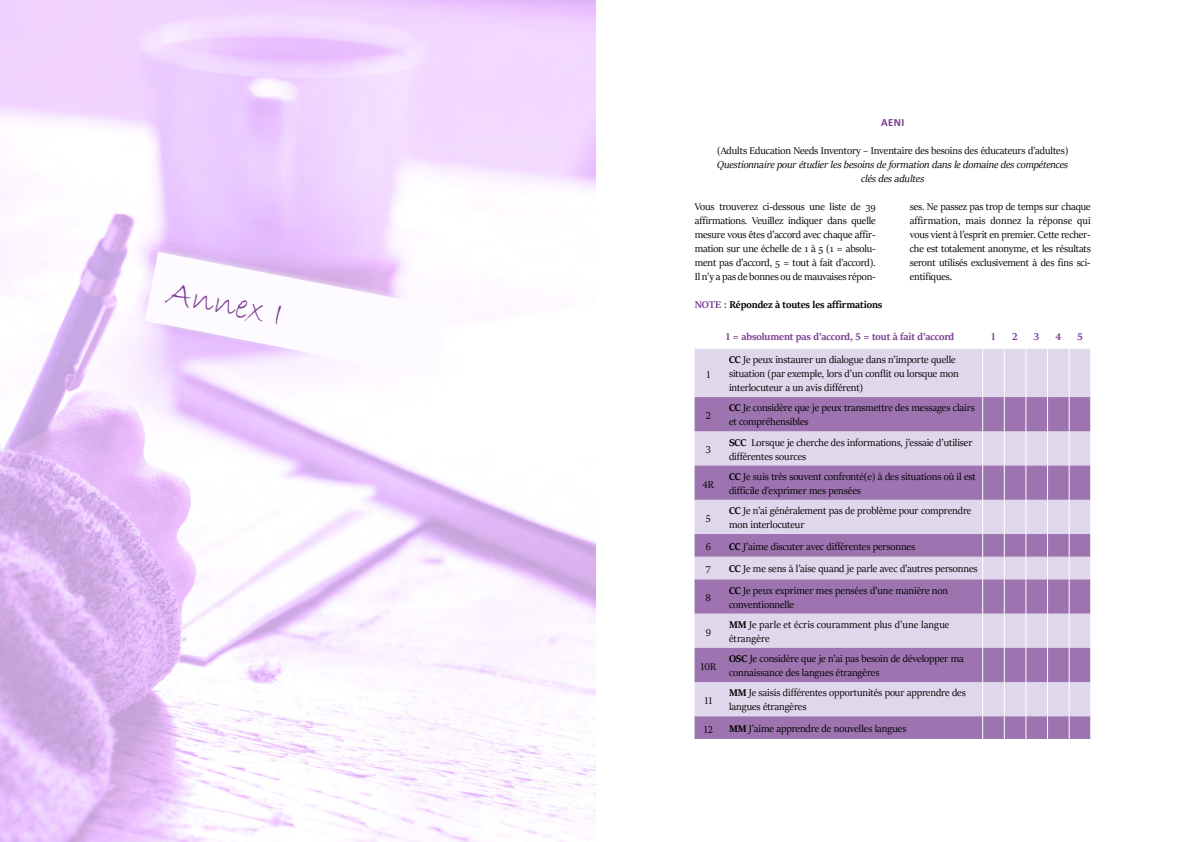
<style>
.page{position:relative;width:1191px;height:842px;background:#fff}
.page>*{position:absolute;margin:0;border:0;box-sizing:border-box;transform-origin:0 0}
.t1{font:36px "Bradley Hand ITC";color:#7a3b8f}
.t2{font:11px/14px "Sitka Banner";letter-spacing:-.005em;color:#000}
.t3{font:italic 11px/14px "Sitka Banner";letter-spacing:-.005em;color:#000;text-align:center}
.t4{font:700 11px "Sitka Banner";letter-spacing:-.005em;color:#7a3b8f}
.t5{font:700 11px "Sitka Banner";letter-spacing:-.005em;color:#000}
.t6{font:700 11px "Calibri";color:#7a3b8f}
.s1{color:#7a3b8f}
.s2{font-weight:700}
</style>
<div class="page">
<img style="left:0;top:0;width:595px;height:842px">
<svg style="left:137px;top:244px;width:321px;height:141px;fill:#fbf4ff"></svg>
<svg style="left:145px;top:252px;width:305px;height:126px"></svg>
<div style="left:694px;top:349px;width:396px;height:48px;background:#e1d7ec"></div>
<svg style="left:694px;top:397px;width:396px;height:342px;background:#bda2cc"></svg>
<hr style="left:982px;top:349px;width:1px;height:48px;background:#fff">
<hr style="left:1004px;top:349px;width:1px;height:48px;background:#fff">
<hr style="left:1025px;top:349px;width:1px;height:48px;background:#fff">
<hr style="left:1047px;top:349px;width:1px;height:48px;background:#fff">
<hr style="left:1069px;top:349px;width:1px;height:48px;background:#fff">
<hr style="left:982px;top:397px;width:1px;height:34px;background:#fff">
<hr style="left:1004px;top:397px;width:1px;height:34px;background:#fff">
<hr style="left:1025px;top:397px;width:1px;height:34px;background:#fff">
<hr style="left:1047px;top:397px;width:1px;height:34px;background:#fff">
<hr style="left:1069px;top:397px;width:1px;height:34px;background:#fff">
<hr style="left:982px;top:431px;width:1px;height:34px;background:#fff">
<hr style="left:1004px;top:431px;width:1px;height:34px;background:#fff">
<hr style="left:1025px;top:431px;width:1px;height:34px;background:#fff">
<hr style="left:1047px;top:431px;width:1px;height:34px;background:#fff">
<hr style="left:1069px;top:431px;width:1px;height:34px;background:#fff">
<hr style="left:982px;top:465px;width:1px;height:35px;background:#fff">
<hr style="left:1004px;top:465px;width:1px;height:35px;background:#fff">
<hr style="left:1025px;top:465px;width:1px;height:35px;background:#fff">
<hr style="left:1047px;top:465px;width:1px;height:35px;background:#fff">
<hr style="left:1069px;top:465px;width:1px;height:35px;background:#fff">
<hr style="left:982px;top:500px;width:1px;height:34px;background:#fff">
<hr style="left:1004px;top:500px;width:1px;height:34px;background:#fff">
<hr style="left:1025px;top:500px;width:1px;height:34px;background:#fff">
<hr style="left:1047px;top:500px;width:1px;height:34px;background:#fff">
<hr style="left:1069px;top:500px;width:1px;height:34px;background:#fff">
<svg style="left:982px;top:534px;width:1px;height:45px"></svg>
<svg style="left:1004px;top:534px;width:1px;height:45px"></svg>
<svg style="left:1025px;top:534px;width:1px;height:45px"></svg>
<svg style="left:1047px;top:534px;width:1px;height:45px"></svg>
<svg style="left:1069px;top:534px;width:1px;height:45px"></svg>
<svg style="left:1090px;top:534px;width:1px;height:45px"></svg>
<hr style="left:982px;top:579px;width:1px;height:35px;background:#fff">
<hr style="left:1004px;top:579px;width:1px;height:35px;background:#fff">
<hr style="left:1025px;top:579px;width:1px;height:35px;background:#fff">
<hr style="left:1047px;top:579px;width:1px;height:35px;background:#fff">
<hr style="left:1069px;top:579px;width:1px;height:35px;background:#fff">
<hr style="left:982px;top:614px;width:1px;height:34px;background:#fff">
<hr style="left:1004px;top:614px;width:1px;height:34px;background:#fff">
<hr style="left:1025px;top:614px;width:1px;height:34px;background:#fff">
<hr style="left:1047px;top:614px;width:1px;height:34px;background:#fff">
<hr style="left:1069px;top:614px;width:1px;height:34px;background:#fff">
<hr style="left:982px;top:648px;width:1px;height:34px;background:#fff">
<hr style="left:1004px;top:648px;width:1px;height:34px;background:#fff">
<hr style="left:1025px;top:648px;width:1px;height:34px;background:#fff">
<hr style="left:1047px;top:648px;width:1px;height:34px;background:#fff">
<hr style="left:1069px;top:648px;width:1px;height:34px;background:#fff">
<hr style="left:982px;top:682px;width:1px;height:34px;background:#fff">
<hr style="left:1004px;top:682px;width:1px;height:34px;background:#fff">
<hr style="left:1025px;top:682px;width:1px;height:34px;background:#fff">
<hr style="left:1047px;top:682px;width:1px;height:34px;background:#fff">
<hr style="left:1069px;top:682px;width:1px;height:34px;background:#fff">
<svg style="left:982px;top:716px;width:1px;height:23px"></svg>
<svg style="left:1004px;top:716px;width:1px;height:23px"></svg>
<svg style="left:1025px;top:716px;width:1px;height:23px"></svg>
<svg style="left:1047px;top:716px;width:1px;height:23px"></svg>
<svg style="left:1069px;top:716px;width:1px;height:23px"></svg>
<svg style="left:1090px;top:716px;width:1px;height:23px"></svg>
<h1 class="t1" style="left:172px;top:270px;width:119px;rotate:11deg">Annex I</h1>
<p class="t6" style="left:881px;top:115px;width:25px">AENI</p>
<p class="t2" style="left:717px;top:143px;width:353px">(Adults Education Needs Inventory – Inventaire des besoins des éducateurs d’adultes)</p>
<p class="t3" style="left:717px;top:157px;width:352px">Questionnaire pour étudier les besoins de formation dans le domaine des compétences clés des adultes</p>
<p class="t2" style="left:695px;top:199px;width:182px;text-align:justify">Vous trouverez ci-dessous une liste de 39 affirmations. Veuillez indiquer dans quelle mesure vous êtes d’accord avec chaque affir&shy;mation sur une échelle de 1 à 5 (1 = absolu&shy;ment pas d’accord, 5 = tout à fait d’accord).<br>Il n’y a pas de bonnes ou de mauvaises répon-</p>
<p class="t2" style="left:909px;top:199px;width:182px;text-align:justify">ses. Ne passez pas trop de temps sur chaque affirmation, mais donnez la réponse qui vous vient à l’esprit en premier. Cette recher&shy;che est totalement anonyme, et les résultats seront utilisés exclusivement à des fins sci&shy;entifiques.</p>
<p class="t5" style="left:694px;top:297px;width:189px"><span class="s1">NOTE :</span> Répondez à toutes les affirmations</p>
<p class="t4" style="left:725px;top:329px;width:230px">1 = absolument pas d’accord, 5 = tout à fait d’accord</p>
<p class="t4" style="left:991px;top:329px;width:6px">1</p>
<p class="t4" style="left:1012px;top:329px;width:7px">2</p>
<p class="t4" style="left:1034px;top:329px;width:7px">3</p>
<p class="t4" style="left:1055px;top:329px;width:7px">4</p>
<p class="t4" style="left:1077px;top:329px;width:7px">5</p>
<p class="t2" style="left:706px;top:367px;width:5px">1</p>
<p class="t2" style="left:729px;top:352px;width:231px"><span class="s2">CC</span> Je peux instaurer un dialogue dans n’importe quelle situation (par exemple, lors d’un conflit ou lorsque mon interlocuteur a un avis différent)</p>
<p class="t2" style="left:706px;top:408px;width:7px">2</p>
<p class="t2" style="left:729px;top:400px;width:247px"><span class="s2">CC</span> Je considère que je peux transmettre des messages clairs et compréhensibles</p>
<p class="t2" style="left:706px;top:442px;width:7px">3</p>
<p class="t2" style="left:729px;top:435px;width:245px"><span class="s2">SCC</span> Lorsque je cherche des informations, j’essaie d’utiliser différentes sources</p>
<p class="t2" style="left:702px;top:477px;width:13px">4R</p>
<p class="t2" style="left:729px;top:469px;width:248px"><span class="s2">CC</span> Je suis très souvent confronté(e) à des situations où il est difficile d’exprimer mes pensées</p>
<p class="t2" style="left:706px;top:511px;width:6px">5</p>
<p class="t2" style="left:729px;top:503px;width:244px"><span class="s2">CC</span> Je n’ai généralement pas de problème pour comprendre mon interlocuteur</p>
<p class="t2" style="left:706px;top:539px;width:7px">6</p>
<p class="t2" style="left:729px;top:539px;width:188px"><span class="s2">CC</span> J’aime discuter avec différentes personnes</p>
<p class="t2" style="left:706px;top:562px;width:6px">7</p>
<p class="t2" style="left:729px;top:561px;width:250px"><span class="s2">CC</span> Je me sens à l’aise quand je parle avec d’autres personnes</p>
<p class="t2" style="left:705px;top:590px;width:7px">8</p>
<p class="t2" style="left:729px;top:583px;width:220px"><span class="s2">CC</span> Je peux exprimer mes pensées d’une manière non conventionnelle</p>
<p class="t2" style="left:706px;top:625px;width:7px">9</p>
<p class="t2" style="left:729px;top:617px;width:222px"><span class="s2">MM</span> Je parle et écris couramment plus d’une langue étrangère</p>
<p class="t2" style="left:700px;top:659px;width:17px">10R</p>
<p class="t2" style="left:729px;top:651px;width:236px"><span class="s2">OSC</span> Je considère que je n’ai pas besoin de développer ma connaissance des langues étrangères</p>
<p class="t2" style="left:704px;top:693px;width:9px">11</p>
<p class="t2" style="left:729px;top:685px;width:238px"><span class="s2">MM</span> Je saisis différentes opportunités pour apprendre des langues étrangères</p>
<p class="t2" style="left:704px;top:722px;width:11px">12</p>
<p class="t2" style="left:729px;top:721px;width:179px"><span class="s2">MM</span> J’aime apprendre de nouvelles langues</p>
</div>
